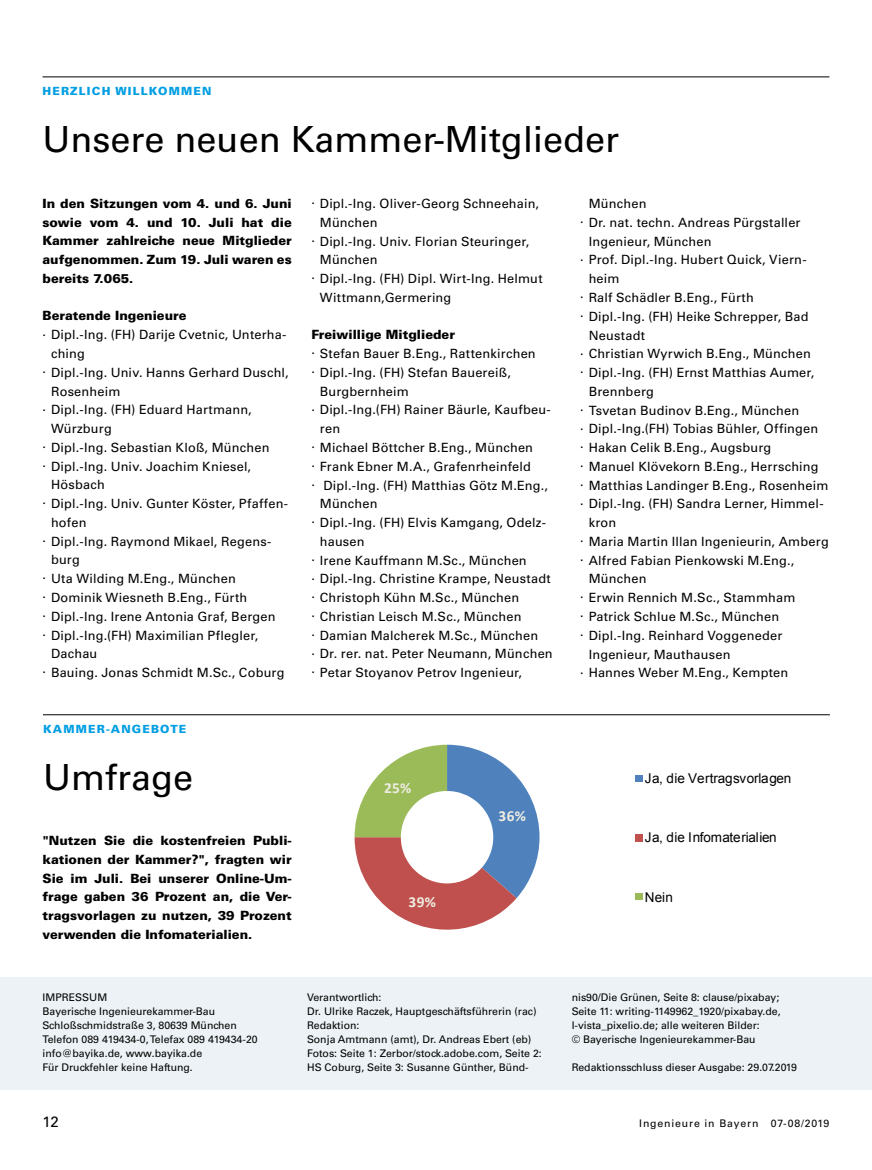
<style>
.page{position:relative;width:872px;height:1170px;background:#fff}
.page>*{position:absolute;margin:0;border:0;box-sizing:border-box;transform-origin:0 0}
.t1{font:36px "Univers LT Std";color:#000}
.t2{font:700 15.3px "Calibri";color:#eeece1}
.t3{font:15px "Univers LT Std";color:#000}
.t4{font:13.5px "Arial";letter-spacing:-.005em;color:#000}
.t5{font:12.75px "Univers LT Std";letter-spacing:.015em;color:#000}
.t6{font:900 12.75px/18.8px "Univers LT Std";color:#000;text-align:justify}
.t7{font:900 11.25px "Univers LT Std";letter-spacing:.1em;color:#009ee3}
.t8{font:10.5px/14.1px "Univers LT Std";color:#000}
.t9{font:10.5px "Univers LT Std";letter-spacing:.08em;color:#000}
</style>
<div class="page">
<hr style="left:43px;top:76px;width:786px;height:1px;background:#000">
<div style="left:0;top:977px;width:872px;height:112px;background:#ecf2f5"></div>
<hr style="left:43px;top:714px;width:787px;height:1px;background:#000">
<svg style="left:354px;top:744px;width:185px;height:186px"></svg>
<div style="left:635px;top:775px;width:7px;height:6px;background:#4f81bd"></div>
<div style="left:635px;top:834px;width:7px;height:7px;background:#c0504d"></div>
<div style="left:635px;top:893px;width:7px;height:6px;background:#9bbb59"></div>
<p class="t7" style="left:43px;top:84px;width:170px">HERZLICH WILLKOMMEN</p>
<h1 class="t1" style="left:43px;top:117px;width:578px">Unsere neuen Kammer-Mitglieder</h1>
<p class="t6" style="left:43px;top:194px;width:251px">In den Sitzungen vom 4. und 6. Juni sowie vom 4. und 10. Juli hat die Kammer zahlreiche neue Mitglieder aufgenommen. Zum 19. Juli waren es bereits 7.065.</p>
<p class="t6" style="left:43px;top:306px;width:145px">Beratende Ingenieure</p>
<p class="t5" style="left:43px;top:327px;width:245px">· Dipl.-Ing. (FH) Darije Cvetnic, Unterha-</p>
<p class="t5" style="left:51px;top:346px;width:35px">ching</p>
<p class="t5" style="left:43px;top:364px;width:248px">· Dipl.-Ing. Univ. Hanns Gerhard Duschl,</p>
<p class="t5" style="left:51px;top:383px;width:71px">Rosenheim</p>
<p class="t5" style="left:43px;top:402px;width:211px">· Dipl.-Ing. (FH) Eduard Hartmann,</p>
<p class="t5" style="left:51px;top:421px;width:62px">Würzburg</p>
<p class="t5" style="left:43px;top:440px;width:228px">· Dipl.-Ing. Sebastian Kloß, München</p>
<p class="t5" style="left:43px;top:458px;width:210px">· Dipl.-Ing. Univ. Joachim Kniesel,</p>
<p class="t5" style="left:51px;top:477px;width:55px">Hösbach</p>
<p class="t5" style="left:43px;top:496px;width:247px">· Dipl.-Ing. Univ. Gunter Köster, Pfaffen-</p>
<p class="t5" style="left:51px;top:515px;width:37px">hofen</p>
<p class="t5" style="left:43px;top:533px;width:230px">· Dipl.-Ing. Raymond Mikael, Regens-</p>
<p class="t5" style="left:51px;top:552px;width:30px">burg</p>
<p class="t5" style="left:43px;top:571px;width:195px">· Uta Wilding M.Eng., München</p>
<p class="t5" style="left:43px;top:590px;width:206px">· Dominik Wiesneth B.Eng., Fürth</p>
<p class="t5" style="left:43px;top:608px;width:234px">· Dipl.-Ing. Irene Antonia Graf, Bergen</p>
<p class="t5" style="left:43px;top:627px;width:217px">· Dipl.-Ing.(FH) Maximilian Pflegler,</p>
<p class="t5" style="left:51px;top:646px;width:48px">Dachau</p>
<p class="t5" style="left:43px;top:665px;width:243px">· Bauing. Jonas Schmidt M.Sc., Coburg</p>
<p class="t7" style="left:43px;top:722px;width:145px">KAMMER-ANGEBOTE</p>
<h1 class="t1" style="left:43px;top:755px;width:152px">Umfrage</h1>
<p class="t6" style="left:43px;top:830px;width:251px">"Nutzen Sie die kostenfreien Publi&shy;kationen der Kammer?", fragten wir Sie im Juli. Bei unserer Online-Um&shy;frage gaben 36 Prozent an, die Ver&shy;tragsvorlagen zu nutzen, 39 Prozent verwenden die Infomaterialien.</p>
<p class="t5" style="left:311px;top:196px;width:229px">· Dipl.-Ing. Oliver-Georg Schneehain,</p>
<p class="t5" style="left:320px;top:215px;width:59px">München</p>
<p class="t5" style="left:311px;top:233px;width:219px">· Dipl.-Ing. Univ. Florian Steuringer,</p>
<p class="t5" style="left:320px;top:252px;width:59px">München</p>
<p class="t5" style="left:311px;top:271px;width:233px">· Dipl.-Ing. (FH) Dipl. Wirt-Ing. Helmut</p>
<p class="t5" style="left:320px;top:290px;width:133px">Wittmann,Germering</p>
<p class="t6" style="left:311px;top:325px;width:145px">Freiwillige Mitglieder</p>
<p class="t5" style="left:311px;top:346px;width:226px">· Stefan Bauer B.Eng., Rattenkirchen</p>
<p class="t5" style="left:311px;top:365px;width:201px">· Dipl.-Ing. (FH) Stefan Bauereiß,</p>
<p class="t5" style="left:320px;top:383px;width:91px">Burgbernheim</p>
<p class="t5" style="left:311px;top:402px;width:241px">· Dipl.-Ing.(FH) Rainer Bäurle, Kaufbeu-</p>
<p class="t5" style="left:320px;top:421px;width:22px">ren</p>
<p class="t5" style="left:311px;top:440px;width:223px">· Michael Böttcher B.Eng., München</p>
<p class="t5" style="left:311px;top:458px;width:221px">· Frank Ebner M.A., Grafenrheinfeld</p>
<p class="t5" style="left:311px;top:477px;width:238px">· Dipl.-Ing. (FH) Matthias Götz M.Eng.,</p>
<p class="t5" style="left:320px;top:496px;width:59px">München</p>
<p class="t5" style="left:311px;top:515px;width:236px">· Dipl.-Ing. (FH) Elvis Kamgang, Odelz-</p>
<p class="t5" style="left:320px;top:533px;width:46px">hausen</p>
<p class="t5" style="left:311px;top:552px;width:217px">· Irene Kauffmann M.Sc., München</p>
<p class="t5" style="left:311px;top:571px;width:241px">· Dipl.-Ing. Christine Krampe, Neustadt</p>
<p class="t5" style="left:311px;top:590px;width:209px">· Christoph Kühn M.Sc., München</p>
<p class="t5" style="left:311px;top:608px;width:212px">· Christian Leisch M.Sc., München</p>
<p class="t5" style="left:311px;top:627px;width:228px">· Damian Malcherek M.Sc., München</p>
<p class="t5" style="left:311px;top:646px;width:243px">· Dr. rer. nat. Peter Neumann, München</p>
<p class="t5" style="left:311px;top:665px;width:212px">· Petar Stoyanov Petrov Ingenieur,</p>
<p class="t2" style="left:384px;top:778px;width:29px">25%</p>
<p class="t2" style="left:408px;top:892px;width:29px">39%</p>
<p class="t2" style="left:498px;top:806px;width:29px">36%</p>
<p class="t5" style="left:588px;top:196px;width:59px">München</p>
<p class="t5" style="left:580px;top:215px;width:222px">· Dr. nat. techn. Andreas Pürgstaller</p>
<p class="t5" style="left:588px;top:233px;width:124px">Ingenieur, München</p>
<p class="t5" style="left:580px;top:252px;width:228px">· Prof. Dipl.-Ing. Hubert Quick, Viern-</p>
<p class="t5" style="left:588px;top:271px;width:32px">heim</p>
<p class="t5" style="left:580px;top:290px;width:175px">· Ralf Schädler B.Eng., Fürth</p>
<p class="t5" style="left:580px;top:308px;width:230px">· Dipl.-Ing. (FH) Heike Schrepper, Bad</p>
<p class="t5" style="left:588px;top:327px;width:58px">Neustadt</p>
<p class="t5" style="left:580px;top:346px;width:232px">· Christian Wyrwich B.Eng., München</p>
<p class="t5" style="left:580px;top:365px;width:236px">· Dipl.-Ing. (FH) Ernst Matthias Aumer,</p>
<p class="t5" style="left:588px;top:383px;width:67px">Brennberg</p>
<p class="t5" style="left:580px;top:402px;width:221px">· Tsvetan Budinov B.Eng., München</p>
<p class="t5" style="left:580px;top:421px;width:240px">· Dipl.-Ing.(FH) Tobias Bühler, Offingen</p>
<p class="t5" style="left:580px;top:440px;width:193px">· Hakan Celik B.Eng., Augsburg</p>
<p class="t5" style="left:580px;top:459px;width:240px">· Manuel Klövekorn B.Eng., Herrsching</p>
<p class="t5" style="left:580px;top:477px;width:250px">· Matthias Landinger B.Eng., Rosenheim</p>
<p class="t5" style="left:580px;top:496px;width:245px">· Dipl.-Ing. (FH) Sandra Lerner, Himmel-</p>
<p class="t5" style="left:588px;top:515px;width:29px">kron</p>
<p class="t5" style="left:580px;top:534px;width:250px">· Maria Martin Illan Ingenieurin, Amberg</p>
<p class="t5" style="left:580px;top:552px;width:216px">· Alfred Fabian Pienkowski M.Eng.,</p>
<p class="t5" style="left:588px;top:571px;width:59px">München</p>
<p class="t5" style="left:580px;top:590px;width:217px">· Erwin Rennich M.Sc., Stammham</p>
<p class="t5" style="left:580px;top:609px;width:201px">· Patrick Schlue M.Sc., München</p>
<p class="t5" style="left:580px;top:627px;width:204px">· Dipl.-Ing. Reinhard Voggeneder</p>
<p class="t5" style="left:588px;top:646px;width:143px">Ingenieur, Mauthausen</p>
<p class="t5" style="left:580px;top:665px;width:209px">· Hannes Weber M.Eng., Kempten</p>
<p class="t4" style="left:645px;top:769px;width:148px">Ja, die Vertragsvorlagen</p>
<p class="t4" style="left:645px;top:828px;width:133px">Ja, die Infomaterialien</p>
<p class="t4" style="left:645px;top:888px;width:30px">Nein</p>
<p class="t8" style="left:43px;top:989px;width:217px">IMPRESSUM<br>Bayerische Ingenieurekammer-Bau<br>Schloßschmidstraße 3, 80639 München<br>Telefon 089 419434-0, Telefax 089 419434-20 info@bayika.de, www.bayika.de<br>Für Druckfehler keine Haftung.</p>
<p class="t8" style="left:307px;top:989px;width:236px">Verantwortlich:<br>Dr. Ulrike Raczek, Hauptgeschäftsführerin (rac)<br>Redaktion:<br>Sonja Amtmann (amt), Dr. Andreas Ebert (eb)<br>Fotos: Seite 1: Zerbor/stock.adobe.com, Seite 2:<br>HS Coburg, Seite 3: Susanne Günther, Bünd-</p>
<p class="t8" style="left:571px;top:989px;width:210px">nis90/Die Grünen, Seite 8: clause/pixabay; Seite 11: writing-1149962_1920/pixabay.de, I-vista_pixelio.de; alle weiteren Bilder:<br>© Bayerische Ingenieurekammer-Bau</p>
<p class="t8" style="left:571px;top:1060px;width:227px">Redaktionsschluss dieser Ausgabe: 29.07.2019</p>
<p class="t3" style="left:43px;top:1112px;width:18px">12</p>
<p class="t9" style="left:639px;top:1117px;width:192px">Ingenieure in Bayern 07-08/2019</p>
</div>
